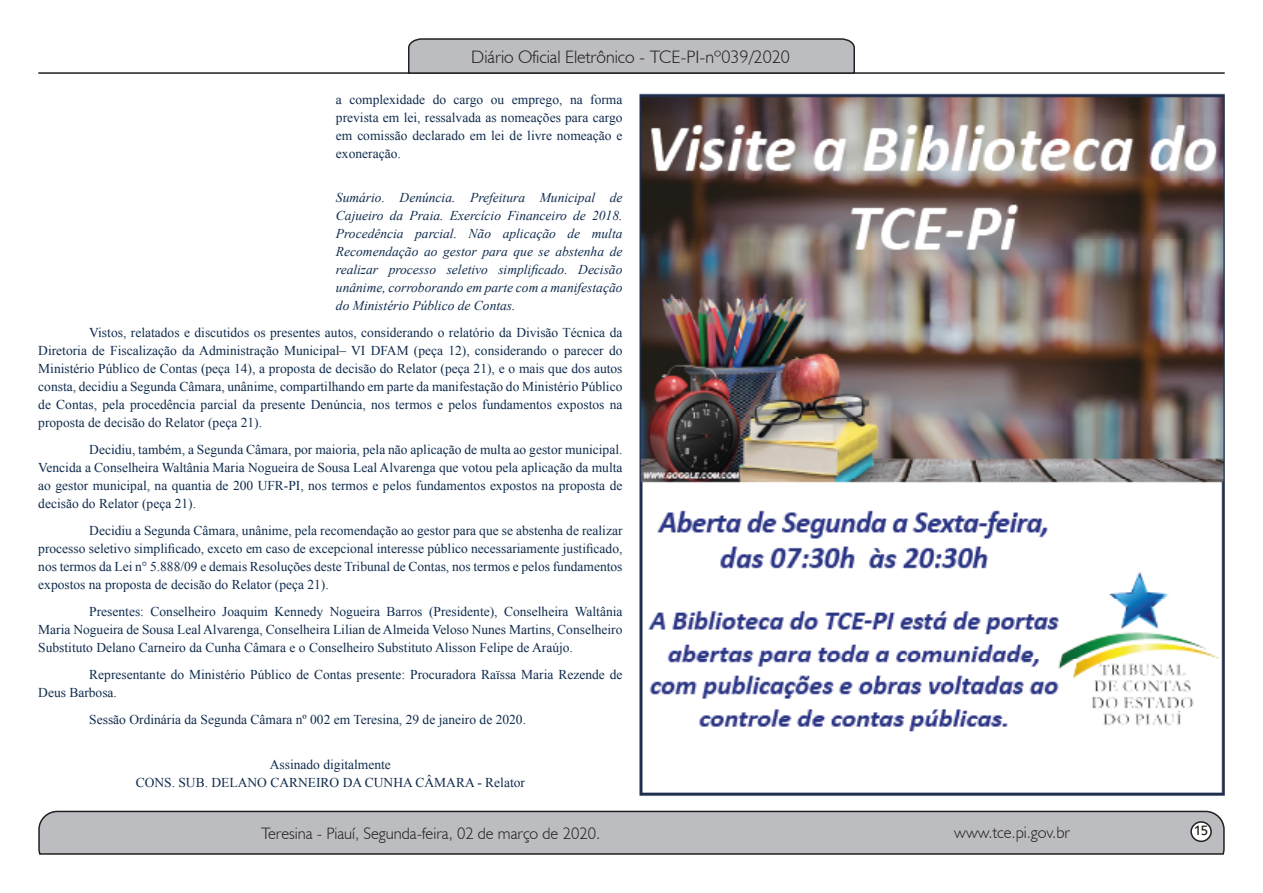
<style>
.page{position:relative;width:1263px;height:893px;background:#fff}
.page>*{position:absolute;margin:0;border:0;box-sizing:border-box;transform-origin:0 0}
.t1{font:300 18px "Humanist 521 BT";color:#231f20}
.t2{font:300 16.5px "Humanist 521 BT";color:#231f20}
.t3{font:15px "Estrangelo Edessa";color:#231f20}
.parag__12{font:13.5px/18px "Times New Roman";color:#102c4d;text-align:justify}
.parag_70{font:italic 13.5px/18px "Times New Roman";color:#102c4d;text-align:justify}
.parag_70-2{font:13.5px/18px "Times New Roman";color:#102c4d;text-align:justify}
.assinatura_centraliz{font:13.5px "Times New Roman";color:#102c4d}
</style>
<div class="page">
<svg style="left:38px;top:810px;width:1187px;height:45px;background:#b3b3b6"></svg>
<div style="left:1191px;top:822px;width:20px;height:19px;background:#fff;border-radius:50%"></div>
<div style="left:1190px;top:821px;width:22px;height:21px;border:2px solid #231f20;border-radius:50%"></div>
<hr style="left:38px;top:72px;width:1187px;height:2px;background:#231f20">
<svg style="left:407px;top:38px;width:449px;height:36px;background:#aeafb2"></svg>
<img style="left:639px;top:93px;width:586px;height:703px">
<h1 class="t1" style="left:471px;top:46px;width:320px">Diário Oficial Eletrônico - TCE-PI-nº039/2020</h1>
<p class="parag_70-2" style="left:336px;top:90px;width:288px">a complexidade do cargo ou emprego, na forma prevista em lei, ressalvada as nomeações para cargo em comissão declarado em lei de livre nomeação e exoneração.</p>
<p class="parag_70" style="left:336px;top:189px;width:288px">Sumário. Denúncia. Prefeitura Municipal de Cajueiro da Praia. Exercício Financeiro de 2018.<br>Procedência parcial. Não aplicação de multa Recomendação ao gestor para que se abstenha de realizar processo seletivo simplificado. Decisão unânime, corroborando em parte com a manifestação do Ministério Público de Contas.</p>
<p class="parag__12" style="left:38px;top:324px;width:586px;text-indent:51px">Vistos, relatados e discutidos os presentes autos, considerando o relatório da Divisão Técnica da Diretoria de Fiscalização da Administração Municipal– VI DFAM (peça 12), considerando o parecer do Ministério Público de Contas (peça 14), a proposta de decisão do Relator (peça 21), e o mais que dos autos consta, decidiu a Segunda Câmara, unânime, compartilhando em parte da manifestação do Ministério Público de Contas, pela procedência parcial da presente Denúncia, nos termos e pelos fundamentos expostos na proposta de decisão do Relator (peça 21).</p>
<p class="parag__12" style="left:38px;top:441px;width:586px;text-indent:51px">Decidiu, também, a Segunda Câmara, por maioria, pela não aplicação de multa ao gestor municipal.<br>Vencida a Conselheira Waltânia Maria Nogueira de Sousa Leal Alvarenga que votou pela aplicação da multa ao gestor municipal, na quantia de 200 UFR-PI, nos termos e pelos fundamentos expostos na proposta de decisão do Relator (peça 21).</p>
<p class="parag__12" style="left:38px;top:522px;width:586px;text-indent:51px">Decidiu a Segunda Câmara, unânime, pela recomendação ao gestor para que se abstenha de realizar processo seletivo simplificado, exceto em caso de excepcional interesse público necessariamente justificado, nos termos da Lei n° 5.888/09 e demais Resoluções deste Tribunal de Contas, nos termos e pelos fundamentos expostos na proposta de decisão do Relator (peça 21).</p>
<p class="parag__12" style="left:38px;top:603px;width:586px;text-indent:51px">Presentes: Conselheiro Joaquim Kennedy Nogueira Barros (Presidente), Conselheira Waltânia Maria Nogueira de Sousa Leal Alvarenga, Conselheira Lilian de Almeida Veloso Nunes Martins, Conselheiro Substituto Delano Carneiro da Cunha Câmara e o Conselheiro Substituto Alisson Felipe de Araújo.</p>
<p class="parag__12" style="left:38px;top:666px;width:586px;text-indent:51px">Representante do Ministério Público de Contas presente: Procuradora Raïssa Maria Rezende de<br>Deus Barbosa.</p>
<p class="parag__12" style="left:89px;top:711px;width:438px">Sessão Ordinária da Segunda Câmara nº 002 em Teresina, 29 de janeiro de 2020.</p>
<p class="assinatura_centraliz" style="left:270px;top:756px;width:123px">Assinado digitalmente</p>
<p class="assinatura_centraliz" style="left:136px;top:774px;width:391px">CONS. SUB. DELANO CARNEIRO DA CUNHA CÂMARA - Relator</p>
<p class="t2" style="left:261px;top:823px;width:340px">Teresina - Piauí, Segunda-feira, 02 de março de 2020.</p>
<p class="t2" style="left:954px;top:822px;width:117px">www.tce.pi.gov.br</p>
<p class="t3" style="left:1194px;top:823px;width:16px">15</p>
</div>
